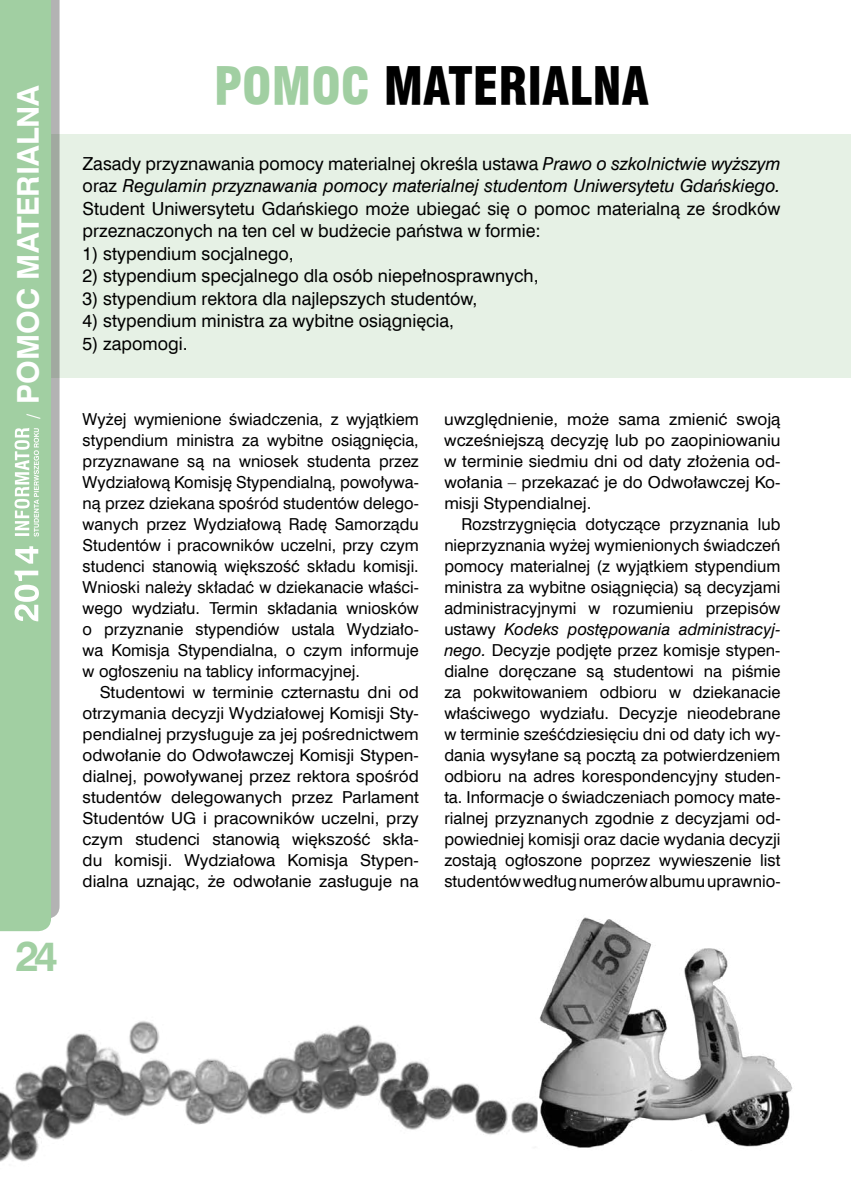
<style>
.page{position:relative;width:851px;height:1191px;background:#fff}
.page>*{position:absolute;margin:0;border:0;box-sizing:border-box;transform-origin:0 0}
.t1{font:49.5px "Swiss 721 Blk Cn AT";color:#000}
.t2{font:700 42px "Swis 721 EU";color:#a1cfa2}
.t3{font:700 30px "Swis 721 EU";color:#fff}
.t4{font:18px/22.5px "Swis 721 EU";color:#000;text-align:justify}
.t5{font:16.5px/21px "Swis 721 EU";color:#000;text-align:justify}
.s1{font-size:16.5px}
.s2{color:#a1cfa2}
.s3{font-style:italic}
</style>
<div class="page">
<div style="left:0;top:134px;width:850px;height:244px;background:#e6f1e5"></div>
<svg style="left:51px;top:0;width:9px;height:918px;background:#b1b4b1"></svg>
<div style="left:0;top:0;width:51px;height:931px;background:#a1cfa2"></div>
<svg style="left:15px;top:427px;width:24px;height:109px"></svg>
<svg style="left:15px;top:546px;width:24px;height:75px"></svg>
<img style="left:537px;top:917px;width:256px;height:231px">
<img style="left:0;top:1021px;width:537px;height:141px">
<h3 class="t3" style="left:10px;top:418px;width:335px;rotate:-90deg"><span class="s1">/</span> POMOC MATERIALNA</h3>
<h2 class="t2" style="left:16px;top:930px;width:44px">24</h2>
<h1 class="t1" style="left:214px;top:56px;width:436px"><span class="s2">POMOC</span> MATERIALNA</h1>
<p class="t4" style="left:83px;top:153px;width:699px">Zasady przyznawania pomocy materialnej określa ustawa <span class="s3">Prawo o szkolnictwie wyższym </span>oraz <span class="s3">Regulamin przyznawania pomocy materialnej studentom Uniwersytetu Gdańskiego.<br></span>Student Uniwersytetu Gdańskiego może ubiegać się o pomoc materialną ze środków przeznaczonych na ten cel w budżecie państwa w formie:</p>
<p class="t4" style="left:83px;top:243px;width:212px">1) stypendium socjalnego,</p>
<p class="t4" style="left:83px;top:265px;width:457px">2) stypendium specjalnego dla osób niepełnosprawnych,</p>
<p class="t4" style="left:83px;top:288px;width:396px">3) stypendium rektora dla najlepszych studentów,</p>
<p class="t4" style="left:83px;top:310px;width:373px">4) stypendium ministra za wybitne osiągnięcia,</p>
<p class="t4" style="left:83px;top:333px;width:106px">5) zapomogi.</p>
<p class="t5" style="left:83px;top:409px;width:337px">Wyżej wymienione świadczenia, z wyjątkiem stypendium ministra za wybitne osiągnięcia, przyznawane są na wniosek studenta przez Wydziałową Komisję Stypendialną, powoływa&shy;ną przez dziekana spośród studentów delego&shy;wanych przez Wydziałową Radę Samorządu Studentów i pracowników uczelni, przy czym studenci stanowią większość składu komisji.<br>Wnioski należy składać w dziekanacie właści&shy;wego wydziału. Termin składania wniosków o przyznanie stypendiów ustala Wydziało&shy;wa Komisja Stypendialna, o czym informuje w ogłoszeniu na tablicy informacyjnej.</p>
<p class="t5" style="left:83px;top:682px;width:337px;text-indent:17px">Studentowi w terminie czternastu dni od otrzymania decyzji Wydziałowej Komisji Sty&shy;pendialnej przysługuje za jej pośrednictwem odwołanie do Odwoławczej Komisji Stypen&shy;dialnej, powoływanej przez rektora spośród studentów delegowanych przez Parlament Studentów UG i pracowników uczelni, przy czym studenci stanowią większość skła&shy;du komisji. Wydziałowa Komisja Stypen&shy;dialna uznając, że odwołanie zasługuje na</p>
<p class="t5" style="left:444px;top:409px;width:337px">uwzględnienie, może sama zmienić swoją wcześniejszą decyzję lub po zaopiniowaniu w terminie siedmiu dni od daty złożenia od&shy;wołania – przekazać je do Odwoławczej Ko&shy;misji Stypendialnej.</p>
<p class="t5" style="left:444px;top:514px;width:337px;text-indent:17px">Rozstrzygnięcia dotyczące przyznania lub nieprzyznania wyżej wymienionych świadczeń pomocy materialnej (z wyjątkiem stypendium ministra za wybitne osiągnięcia) są decyzjami administracyjnymi w rozumieniu przepisów ustawy <span class="s3">Kodeks postępowania administracyj&shy;nego.</span> Decyzje podjęte przez komisje stypen&shy;dialne doręczane są studentowi na piśmie za pokwitowaniem odbioru w dziekanacie właściwego wydziału. Decyzje nieodebrane w terminie sześćdziesięciu dni od daty ich wy&shy;dania wysyłane są pocztą za potwierdzeniem odbioru na adres korespondencyjny studen&shy;ta. Informacje o świadczeniach pomocy mate&shy;rialnej przyznanych zgodnie z decyzjami od&shy;powiedniej komisji oraz dacie wydania decyzji zostają ogłoszone poprzez wywieszenie list studentów według numerów albumu uprawnio-</p>
</div>
